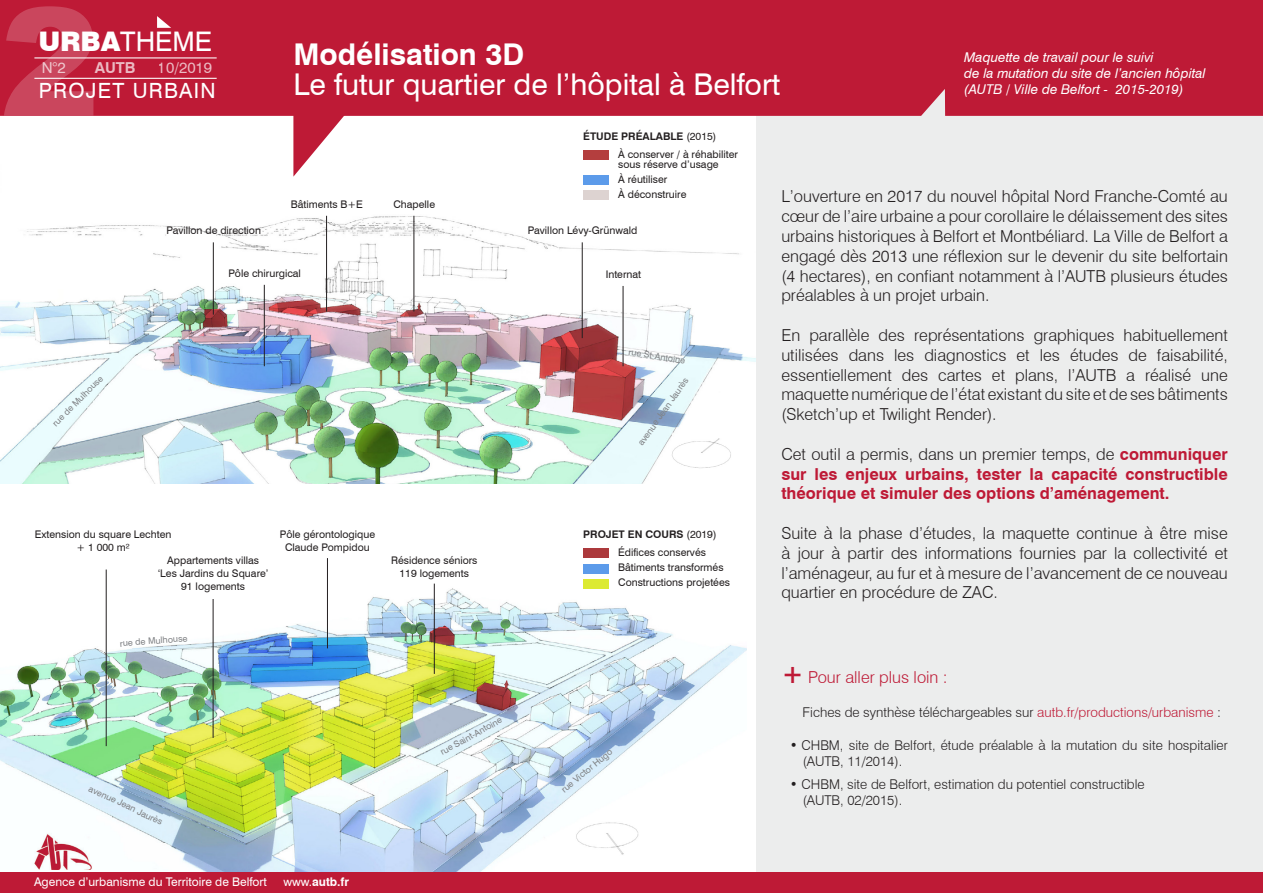
<style>
.page{position:relative;width:1263px;height:893px;background:#fff}
.page>*{position:absolute;margin:0;border:0;box-sizing:border-box;transform-origin:0 0}
.t1{font:900 150px "Arial";color:#fff}
.t2{font:30px "Swiss 721 BT";color:#fff}
.t3{font:700 30px "Swiss 721 BT";color:#fff}
.t4{font:27px "Swiss 721 BT";color:#fff}
.t5{font:21px "Swiss 721 BT";letter-spacing:.06em;color:#fff}
.t6{font:300 16.5px/19.8px "Swiss 721 BT";color:#231f20;text-align:justify}
.t7{font:700 16.5px/19.8px "Swiss 721 BT";color:#be1a36;text-align:justify}
.t8{font:300 16.5px "Swiss 721 BT";color:#be1a36}
.t9{font:15.15px "Swiss 721 BT";color:#fff}
.t10{font:700 15.15px "Swiss 721 BT";color:#fff}
.t11{font:300 13.5px/16.2px "Swiss 721 BT";color:#231f20}
.t12{font:italic 13.5px/16.2px "Swiss 721 BT";color:#fff}
.t13{font:12px "Swiss 721 BT";color:#fff}
.t14{font:700 12px "Swiss 721 BT";color:#fff}
.t15{font:10.5px/15px "Swiss 721 BT";color:#231f20}
.t16{font:700 10.5px "Swiss 721 BT";color:#231f20}
.t17{font:9px "Swiss 721 BT";color:#808285}
.s1{font-weight:900}
.s2{font-weight:400}
.s3{font-weight:300;color:#231f20}
.s4{font-weight:700;font-size:27px}
.s5{color:#be1a36}
</style>
<div class="page">
<img style="left:0;top:569px;width:746px;height:303px">
<img style="left:0;top:163px;width:757px;height:321px">
<img style="left:658px;top:412px;width:85px;height:72px">
<img style="left:556px;top:783px;width:104px;height:90px">
<hr style="left:582px;top:242px;width:1px;height:96px;background:#231f20">
<hr style="left:414px;top:216px;width:1px;height:96px;background:#231f20">
<hr style="left:326px;top:216px;width:1px;height:96px;background:#231f20">
<hr style="left:213px;top:242px;width:1px;height:73px;background:#231f20">
<hr style="left:264px;top:285px;width:1px;height:81px;background:#231f20">
<hr style="left:623px;top:286px;width:1px;height:80px;background:#231f20">
<hr style="left:106px;top:569px;width:1px;height:177px;background:#231f20">
<hr style="left:213px;top:599px;width:1px;height:139px;background:#231f20">
<hr style="left:327px;top:558px;width:1px;height:90px;background:#231f20">
<hr style="left:434px;top:584px;width:1px;height:90px;background:#231f20">
<div style="left:583px;top:150px;width:26px;height:10px;background:#b43e3e"></div>
<div style="left:583px;top:175px;width:26px;height:10px;background:#5c9bea"></div>
<div style="left:583px;top:190px;width:26px;height:10px;background:#ddd3d1"></div>
<div style="left:583px;top:548px;width:26px;height:10px;background:#ac393c"></div>
<div style="left:583px;top:564px;width:26px;height:10px;background:#5c9bea"></div>
<div style="left:583px;top:579px;width:26px;height:10px;background:#dcea32"></div>
<div style="left:757px;top:0;width:506px;height:893px;background:#eceded"></div>
<div style="left:0;top:0;width:1263px;height:116px;background:#be1a36"></div>
<div style="left:0;top:873px;width:1263px;height:20px;background:#be1a36"></div>
<svg style="left:293px;top:90px;width:73px;height:87px"></svg>
<img style="left:24px;top:824px;width:231px;height:46px">
<hr style="left:34px;top:78px;width:183px;height:1px;background:#fff">
<hr style="left:34px;top:57px;width:183px;height:1px;background:#fff">
<div style="left:154px;top:14px;width:19px;height:16px;background:#be1a36"></div>
<svg style="left:157px;top:16px;width:14px;height:12px"></svg>
<h1 class="t1" style="left:0;top:-47px;width:102px">2</h1>
<h3 class="t4" style="left:38px;top:25px;width:175px"><span class="s1">URBA</span>THÈME</h3>
<p class="t9" style="left:41px;top:58px;width:26px">N°2</p>
<p class="t10" style="left:95px;top:58px;width:42px">AUTB</p>
<p class="t9" style="left:158px;top:58px;width:56px">10/2019</p>
<p class="t5" style="left:39px;top:78px;width:178px">PROJET URBAIN</p>
<h2 class="t3" style="left:293px;top:36px;width:232px">Modélisation 3D</h2>
<h2 class="t2" style="left:293px;top:66px;width:488px">Le futur quartier de l’hôpital à Belfort</h2>
<p class="t16" style="left:583px;top:130px;width:135px">ÉTUDE PRÉALABLE <span class="s2">(2015)</span></p>
<p class="t12" style="left:964px;top:49px;width:243px">Maquette de travail pour le suivi<br>de la mutation du site de l’ancien hôpital (AUTB / Ville de Belfort - 2015-2019)</p>
<p class="t15" style="left:291px;top:197px;width:74px">Bâtiments B+E</p>
<p class="t15" style="left:393px;top:197px;width:43px">Chapelle</p>
<p class="t15" style="left:618px;top:149px;width:121px;line-height:10.5px">À conserver / à réhabiliter sous réserve d’usage</p>
<p class="t15" style="left:618px;top:172px;width:70px">À réutiliser<br>À déconstruire</p>
<p class="t15" style="left:528px;top:223px;width:111px">Pavillon Lévy-Grünwald</p>
<p class="t15" style="left:166px;top:223px;width:96px">Pavillon de direction</p>
<p class="t15" style="left:228px;top:266px;width:74px">Pôle chirurgical</p>
<p class="t15" style="left:606px;top:267px;width:37px">Internat</p>
<p class="t17" style="left:629px;top:346px;width:59px;rotate:9deg">rue St-Antoine</p>
<p class="t17" style="left:50px;top:421px;width:69px;rotate:-45deg">rue de Mulhouse</p>
<p class="t17" style="left:635px;top:441px;width:82px;rotate:-55deg">avenue Jean Jaurès</p>
<p class="t15" style="left:35px;top:527px;width:138px">Extension du square Lechten</p>
<p class="t15" style="left:76px;top:540px;width:55px">+ 1 000 m²</p>
<p class="t15" style="left:167px;top:553px;width:93px">Appartements villas</p>
<p class="t15" style="left:158px;top:566px;width:112px">‘Les Jardins du Square’</p>
<p class="t15" style="left:181px;top:578px;width:65px">91 logements</p>
<p class="t15" style="left:280px;top:528px;width:97px;line-height:12.6px;text-align:center">Pôle gérontologique<br>Claude Pompidou</p>
<p class="t15" style="left:391px;top:554px;width:88px;line-height:12.6px;text-align:center">Résidence séniors<br>119 logements</p>
<p class="t17" style="left:120px;top:638px;width:69px;rotate:-4deg">rue de Mulhouse</p>
<p class="t17" style="left:92px;top:782px;width:82px;rotate:26deg">avenue Jean Jaurès</p>
<p class="t13" style="left:34px;top:875px;width:234px">Agence d’urbanisme du Territoire de Belfort</p>
<p class="t14" style="left:283px;top:875px;width:67px"><span class="s2">www.</span>autb.fr</p>
<p class="t17" style="left:438px;top:748px;width:71px;rotate:-29deg">rue Saint-Antoine</p>
<p class="t16" style="left:583px;top:528px;width:135px">PROJET EN COURS <span class="s2">(2019)</span></p>
<p class="t15" style="left:618px;top:545px;width:113px">Édifices conservés<br>Bâtiments transformés<br>Constructions projetées</p>
<p class="t17" style="left:559px;top:786px;width:65px;rotate:-39deg">rue Victor Hugo</p>
<p class="t6" style="left:781px;top:186px;width:448px">L’ouverture en 2017 du nouvel hôpital Nord Franche-Comté au cœur de l’aire urbaine a pour corollaire le délaissement des sites urbains historiques à Belfort et Montbéliard. La Ville de Belfort a engagé dès 2013 une réflexion sur le devenir du site belfortain (4 hectares), en confiant notamment à l’AUTB plusieurs études préalables à un projet urbain.</p>
<p class="t6" style="left:781px;top:325px;width:448px">En parallèle des représentations graphiques habituellement utilisées dans les diagnostics et les études de faisabilité, essentiellement des cartes et plans, l’AUTB a réalisé une maquette numérique de l’état existant du site et de ses bâtiments (Sketch’up et Twilight Render).</p>
<p class="t7" style="left:781px;top:444px;width:448px"><span class="s3">Cet outil a permis, dans un premier temps, de</span> communiquer sur les enjeux urbains, tester la capacité constructible théorique et simuler des options d’aménagement.</p>
<p class="t6" style="left:781px;top:523px;width:448px">Suite à la phase d’études, la maquette continue à être mise à jour à partir des informations fournies par la collectivité et l’aménageur, au fur et à mesure de l’avancement de ce nouveau quartier en procédure de ZAC.</p>
<p class="t8" style="left:781px;top:667px;width:168px"><span class="s4">+</span> Pour aller plus loin :</p>
<p class="t11" style="left:803px;top:704px;width:420px">Fiches de synthèse téléchargeables sur <span class="s5">autb.fr/productions/urbanisme</span> :</p>
<p class="t11" style="left:803px;top:737px;width:427px;text-indent:-13px">• CHBM, site de Belfort, étude préalable à la mutation du site hospitalier (AUTB, 11/2014).</p>
<p class="t11" style="left:803px;top:776px;width:343px;text-indent:-13px">• CHBM, site de Belfort, estimation du potentiel constructible (AUTB, 02/2015).</p>
</div>
